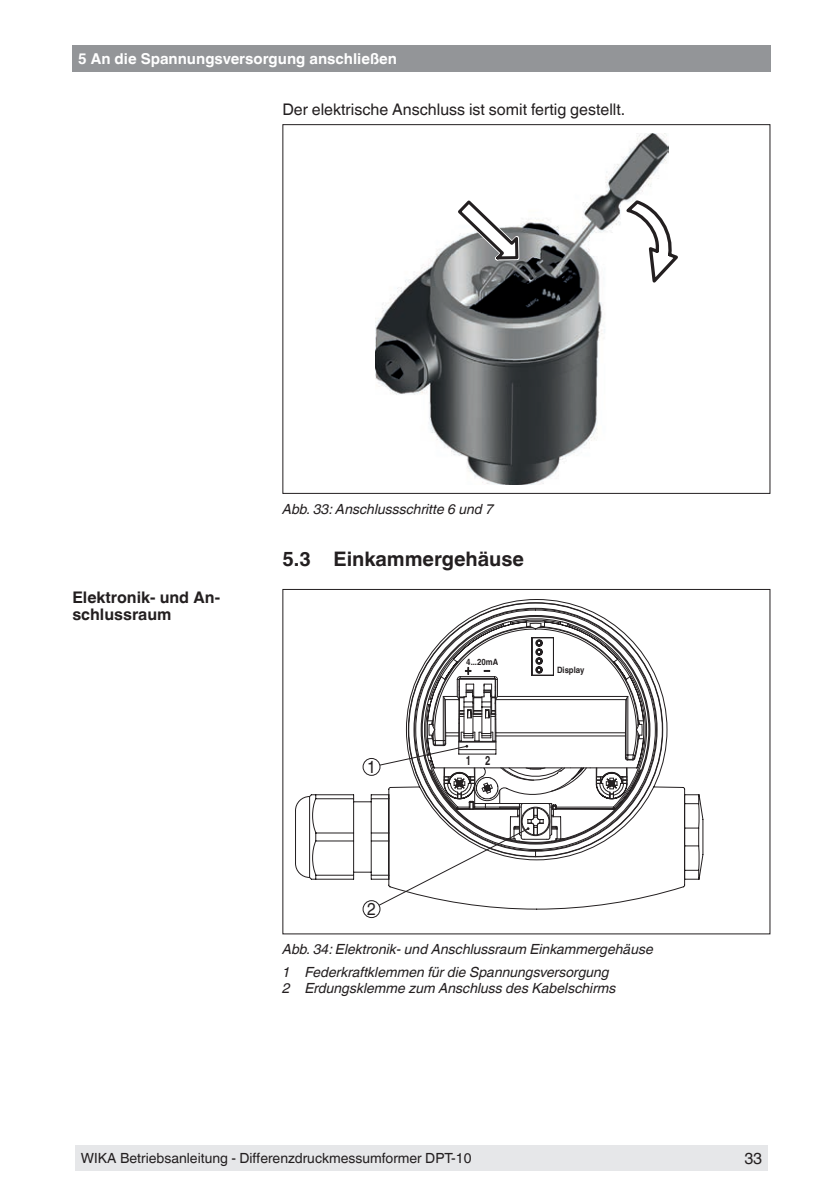
<style>
.page{position:relative;width:840px;height:1191px;background:#fff}
.page>*{position:absolute;margin:0;border:0;box-sizing:border-box;transform-origin:0 0}
.titel_2_normal{font:700 20px "Helvetica Linotype";color:#231f20}
.bild{font:17.2px "Helvetica Linotype";color:#231f20;scale:.9 1}
.absatz_normal{font:16px "Helvetica Linotype";color:#231f20}
.marginaltext{font:700 16px/17px "Helvetica Linotype";color:#231f20}
.K1right_Wika{font:700 15px "Helvetica Linotype";color:#fff}
.Bildunterschrift_nor{font:italic 14px "Helvetica Linotype";color:#231f20}
.Fuss_F{font:14px "Helvetica Linotype";color:#231f20}
.legende_normal{font:italic 14px "Helvetica Linotype";color:#231f20}
.legende_normal_last{font:italic 14px "Helvetica Linotype";color:#231f20}
.bild-2{font:700 12.8px "Helvetica Linotype";color:#231f20;scale:.72 1}
.bild-3{font:700 8.8px "Helvetica Linotype";color:#231f20;scale:.88 1}
</style>
<div class="page">
<div style="left:721px;top:1145px;width:46px;height:26px;background:#e6e7e9"></div>
<div style="left:72px;top:45px;width:698px;height:27px;background:#939598"></div>
<div style="left:75px;top:1145px;width:646px;height:26px;background:#e6e7e9"></div>
<img style="left:375px;top:134px;width:292px;height:350px">
<svg style="left:451px;top:194px;width:70px;height:70px"></svg>
<svg style="left:620px;top:198px;width:58px;height:90px"></svg>
<svg style="left:295px;top:599px;width:408px;height:311px"></svg>
<div style="left:362px;top:900px;width:18px;height:17px;background:#fff;border:1px solid #231f20;border-radius:50%"></div>
<svg style="left:362px;top:758px;width:18px;height:17px"></svg>
<svg style="left:370px;top:618px;width:287px;height:291px"></svg>
<p class="K1right_Wika" style="left:78px;top:50px;width:320px">5 An die Spannungsversorgung anschließen</p>
<p class="absatz_normal" style="left:282px;top:100px;width:344px">Der elektrische Anschluss ist somit fertig gestellt.</p>
<p class="marginaltext" style="left:72px;top:589px;width:149px">Elektronik- und An&shy;schlussraum</p>
<p class="Bildunterschrift_nor" style="left:282px;top:500px;width:213px">Abb. 33: Anschlussschritte 6 und 7</p>
<p class="titel_2_normal" style="left:282px;top:547px;width:243px">5.3 Einkammergehäuse</p>
<p class="bild" style="left:367px;top:757px;width:11px">1</p>
<p class="bild-3" style="left:466px;top:657px;width:38px">4...20mA</p>
<p class="bild-2" style="left:465px;top:753px;width:35px">1 2</p>
<p class="bild-3" style="left:556px;top:664px;width:33px">Display</p>
<p class="bild" style="left:367px;top:899px;width:11px">2</p>
<p class="Bildunterschrift_nor" style="left:282px;top:941px;width:372px">Abb. 34: Elektronik- und Anschlussraum Einkammergehäuse</p>
<p class="legende_normal" style="left:282px;top:963px;width:328px">1 Federkraftklemmen für die Spannungsversorgung</p>
<p class="legende_normal_last" style="left:282px;top:980px;width:335px">2 Erdungsklemme zum Anschluss des Kabelschirms</p>
<p class="Fuss_F" style="left:81px;top:1150px;width:392px">WIKA Betriebsanleitung - Differenzdruckmessumformer DPT-10</p>
<p class="absatz_normal" style="left:744px;top:1149px;width:19px">33</p>
</div>
